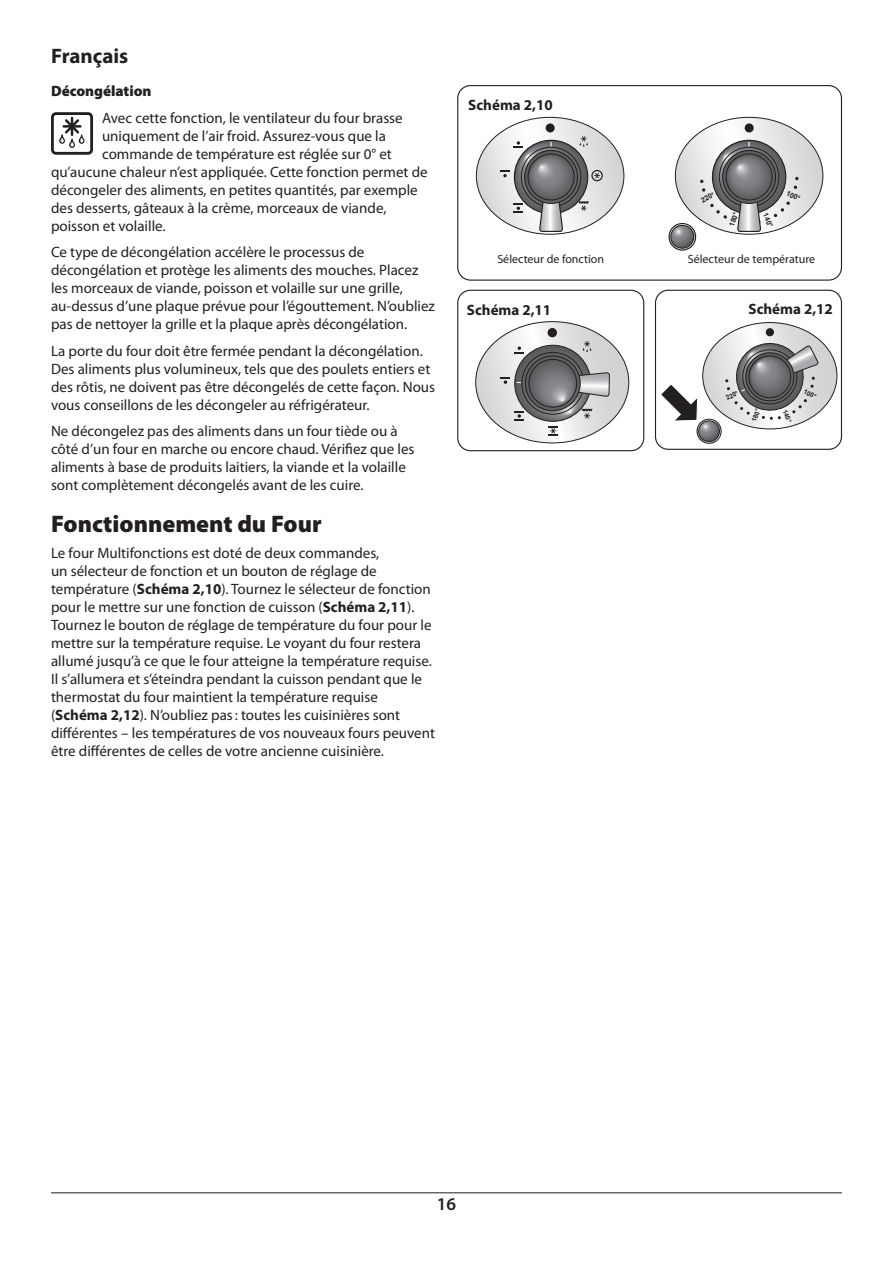
<style>
.page{position:relative;width:893px;height:1263px;background:#fff}
.page>*{position:absolute;margin:0;border:0;box-sizing:border-box;transform-origin:0 0}
.Heading_2{font:900 24px "Myriad Pro";color:#231f20}
.t1{font:700 21px "Myriad Pro";color:#231f20}
.t2{font:600 18px "Myriad Pro";color:#231f20}
.Body{font:15px/18px "Myriad Pro";color:#231f20}
.t3{font:700 15px "Myriad Pro";color:#231f20}
.t4{font:900 15px "Myriad Pro";color:#231f20}
.Body_centre{font:12px "Myriad Pro";color:#231f20}
.t5{font:700 7.35px "Arial";color:#231f20;scale:.95 1}
.t6{font:700 6.75px "Arial";color:#231f20;scale:.95 1}
.s1{font-weight:700}
</style>
<div class="page">
<hr style="left:51px;top:1192px;width:791px;height:1px;background:#231f20">
<svg style="left:51px;top:112px;width:42px;height:43px"></svg>
<svg style="left:476px;top:322px;width:153px;height:121px"></svg>
<div style="left:457px;top:290px;width:187px;height:161px;border:1px solid #231f20;border-radius:13px"></div>
<svg style="left:697px;top:419px;width:24px;height:24px"></svg>
<div style="left:697px;top:419px;width:24px;height:25px;border:1px solid #231f20;border-radius:50%"></div>
<svg style="left:699px;top:421px;width:20px;height:21px"></svg>
<div style="left:698px;top:421px;width:22px;height:21px;border:1px solid #231f20;border-radius:50%"></div>
<svg style="left:661px;top:323px;width:176px;height:106px"></svg>
<div style="left:655px;top:290px;width:187px;height:160px;border:1px solid #231f20;border-radius:13px"></div>
<svg style="left:669px;top:224px;width:27px;height:26px"></svg>
<div style="left:668px;top:223px;width:28px;height:28px;border:1px solid #231f20;border-radius:50%"></div>
<svg style="left:671px;top:225px;width:23px;height:23px"></svg>
<div style="left:670px;top:225px;width:24px;height:24px;border:1px solid #231f20;border-radius:50%"></div>
<svg style="left:675px;top:117px;width:148px;height:130px"></svg>
<svg style="left:476px;top:117px;width:148px;height:118px"></svg>
<div style="left:457px;top:85px;width:385px;height:196px;border:1px solid #231f20;border-radius:13px"></div>
<h2 class="t1" style="left:51px;top:42px;width:79px">Français</h2>
<p class="t4" style="left:51px;top:83px;width:102px">Décongélation</p>
<p class="Body" style="left:102px;top:109px;width:302px">Avec cette fonction, le ventilateur du four brasse</p>
<p class="Body" style="left:102px;top:127px;width:285px">uniquement de l’air froid. Assurez-vous que la</p>
<p class="Body" style="left:102px;top:145px;width:291px">commande de température est réglée sur 0° et</p>
<p class="Body" style="left:51px;top:163px;width:378px">qu’aucune chaleur n’est appliquée. Cette fonction permet de</p>
<p class="Body" style="left:51px;top:181px;width:368px">décongeler des aliments, en petites quantités, par exemple</p>
<p class="Body" style="left:51px;top:199px;width:337px">des desserts, gâteaux à la crème, morceaux de viande,</p>
<p class="Body" style="left:51px;top:217px;width:116px">poisson et volaille.</p>
<p class="Body" style="left:51px;top:243px;width:385px">Ce type de décongélation accélère le processus de décongélation et protège les aliments des mouches. Placez les morceaux de viande, poisson et volaille sur une grille, au-dessus d’une plaque prévue pour l’égouttement. N’oubliez pas de nettoyer la grille et la plaque après décongélation.</p>
<p class="Body" style="left:51px;top:342px;width:386px">La porte du four doit être fermée pendant la décongélation.<br>Des aliments plus volumineux, tels que des poulets entiers et des rôtis, ne doivent pas être décongelés de cette façon. Nous vous conseillons de les décongeler au réfrigérateur.</p>
<p class="Body" style="left:51px;top:422px;width:365px">Ne décongelez pas des aliments dans un four tiède ou à côté d’un four en marche ou encore chaud. Vérifiez que les aliments à base de produits laitiers, la viande et la volaille sont complètement décongelés avant de les cuire.</p>
<p class="Heading_2" style="left:51px;top:510px;width:272px">Fonctionnement du Four</p>
<p class="Body" style="left:51px;top:544px;width:385px">Le four Multifonctions est doté de deux commandes,<br>un sélecteur de fonction et un bouton de réglage de température (<span class="s1">Schéma 2,10</span>). Tournez le sélecteur de fonction pour le mettre sur une fonction de cuisson (<span class="s1">Schéma 2,11</span>).<br>Tournez le bouton de réglage de température du four pour le mettre sur la température requise. Le voyant du four restera allumé jusqu’à ce que le four atteigne la température requise.<br>Il s’allumera et s’éteindra pendant la cuisson pendant que le thermostat du four maintient la température requise (<span class="s1">Schéma 2,12</span>). N’oubliez pas: toutes les cuisinières sont différentes – les températures de vos nouveaux fours peuvent être différentes de celles de votre ancienne cuisinière.</p>
<p class="t3" style="left:468px;top:95px;width:86px">Schéma 2,10</p>
<p class="t5" style="left:699px;top:196px;width:17px;rotate:-28deg">220°</p>
<p class="t5" style="left:727px;top:224px;width:17px;rotate:-70deg">180°</p>
<p class="t5" style="left:770px;top:212px;width:17px;rotate:67deg">140°</p>
<p class="t5" style="left:789px;top:188px;width:17px;rotate:25deg">100°</p>
<p class="Body_centre" style="left:497px;top:251px;width:108px">Sélecteur de fonction</p>
<p class="Body_centre" style="left:688px;top:251px;width:129px">Sélecteur de température</p>
<p class="t3" style="left:467px;top:300px;width:86px">Schéma 2,11</p>
<p class="t3" style="left:748px;top:299px;width:86px">Schéma 2,12</p>
<p class="t6" style="left:724px;top:394px;width:15px;rotate:-28deg">220°</p>
<p class="t6" style="left:749px;top:420px;width:15px;rotate:-70deg">180°</p>
<p class="t6" style="left:789px;top:408px;width:15px;rotate:67deg">140°</p>
<p class="t6" style="left:806px;top:387px;width:15px;rotate:25deg">100°</p>
<p class="t2" style="left:437px;top:1193px;width:21px">16</p>
</div>
